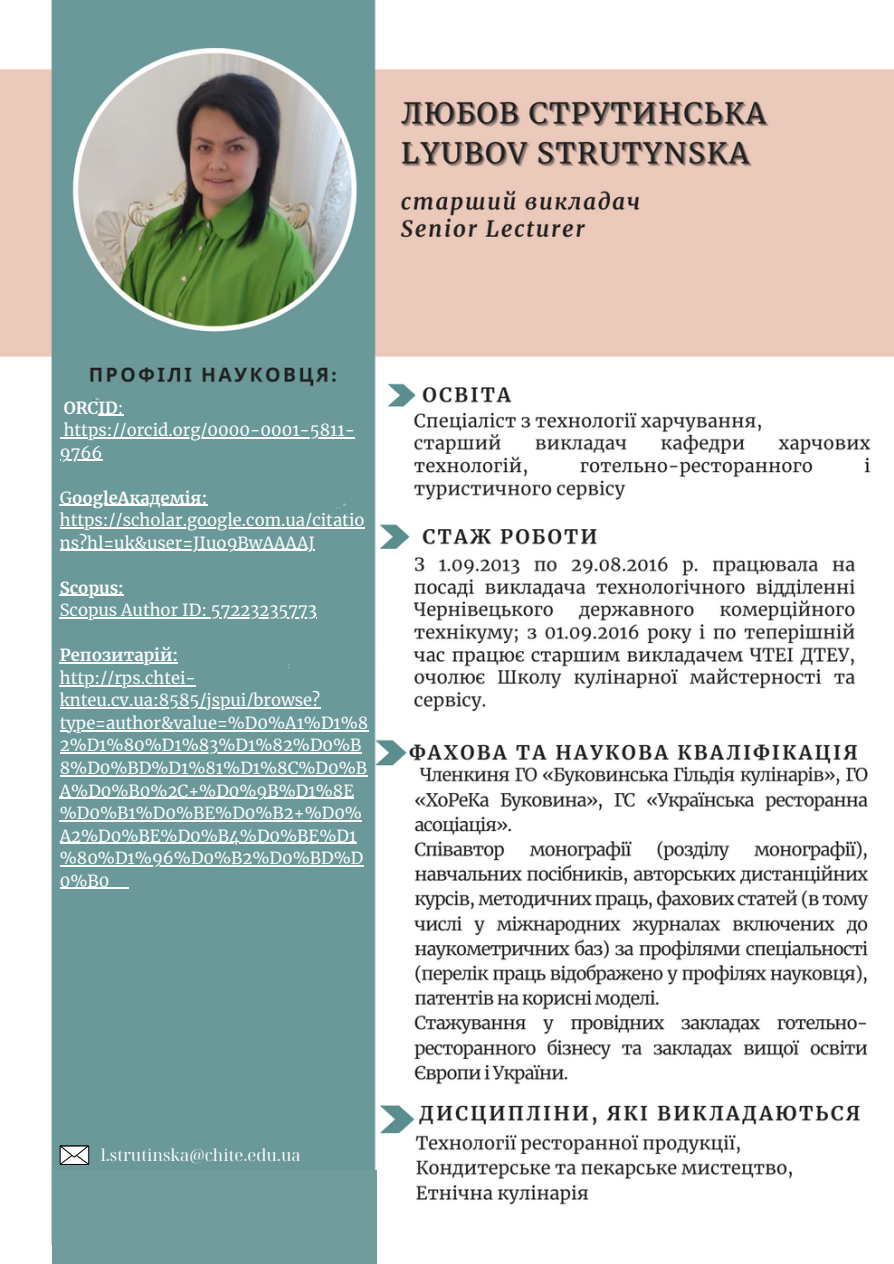
<style>
.page{position:relative;width:894px;height:1264px;background:#fff}
.page>*{position:absolute;margin:0;border:0;box-sizing:border-box;transform-origin:0 0}
.t1{font:16.5px/22.5px "Merriweather";color:#fdfdfd}
.t2{font:700 16.5px "Merriweather";color:#fdfdfd}
.t3{font:16.5px "Noto Serif Display";color:#fdfdfd}
.s1{font-weight:400}
</style>
<div class="page">
<img style="left:0;top:0;width:893px;height:1245px">
<svg style="left:60px;top:1145px;width:29px;height:19px"></svg>
<div style="left:52px;top:1170px;width:325px;height:93px;background:#719c9c"></div>
<hr style="left:98px;top:414px;width:20px;height:2px;background:#fdfdfd">
<hr style="left:64px;top:437px;width:291px;height:1px;background:#fdfdfd">
<hr style="left:60px;top:460px;width:42px;height:1px;background:#fdfdfd">
<svg style="left:60px;top:505px;width:12px;height:1px"></svg>
<hr style="left:72px;top:505px;width:135px;height:1px;background:#fdfdfd">
<hr style="left:60px;top:527px;width:304px;height:1px;background:#fdfdfd">
<hr style="left:60px;top:550px;width:255px;height:1px;background:#fdfdfd">
<hr style="left:60px;top:595px;width:64px;height:1px;background:#fdfdfd">
<hr style="left:60px;top:617px;width:257px;height:1px;background:#fdfdfd">
<hr style="left:60px;top:662px;width:118px;height:1px;background:#fdfdfd">
<hr style="left:60px;top:685px;width:136px;height:1px;background:#fdfdfd">
<hr style="left:60px;top:707px;width:260px;height:1px;background:#fdfdfd">
<hr style="left:60px;top:730px;width:308px;height:1px;background:#fdfdfd">
<hr style="left:60px;top:752px;width:301px;height:1px;background:#fdfdfd">
<hr style="left:60px;top:775px;width:307px;height:1px;background:#fdfdfd">
<hr style="left:60px;top:797px;width:294px;height:1px;background:#fdfdfd">
<hr style="left:60px;top:820px;width:302px;height:1px;background:#fdfdfd">
<hr style="left:60px;top:842px;width:296px;height:1px;background:#fdfdfd">
<hr style="left:60px;top:865px;width:303px;height:1px;background:#fdfdfd">
<hr style="left:60px;top:887px;width:49px;height:1px;background:#fdfdfd">
<svg style="left:109px;top:887px;width:20px;height:1px"></svg>
<p class="t2" style="left:64px;top:397px;width:61px">ORCID<span class="s1">:</span></p>
<p class="t1" style="left:60px;top:419px;width:297px">https://orcid.org/0000-0001-5811-<br>9766</p>
<p class="t2" style="left:60px;top:487px;width:149px"><span class="s1">G</span>oogleАкадемія:</p>
<p class="t1" style="left:60px;top:509px;width:306px">https://scholar.google.com.ua/citatio ns?hl=uk&amp;user=JIuo9BwAAAAJ</p>
<p class="t2" style="left:60px;top:577px;width:66px">Scopus:</p>
<p class="t1" style="left:60px;top:599px;width:259px">Scopus Author ID: 57223235773</p>
<p class="t2" style="left:60px;top:645px;width:120px">Репозитарій:</p>
<p class="t1" style="left:60px;top:666px;width:310px">http://rps.chtei&shy;knteu.cv.ua:8585/jspui/browse? type=author&amp;value=%D0%A1%D1%8<br>2%D1%80%D1%83%D1%82%D0%B<br>8%D0%BD%D1%81%D1%8C%D0%B<br>A%D0%B0%2C+%D0%9B%D1%8E %D0%B1%D0%BE%D0%B2+%D0%<br>A2%D0%BE%D0%B4%D0%BE%D1 %80%D1%96%D0%B2%D0%BD%D<br>0%B0</p>
<p class="t3" style="left:101px;top:1142px;width:202px">l.strutinska@chite.edu.ua</p>
</div>
